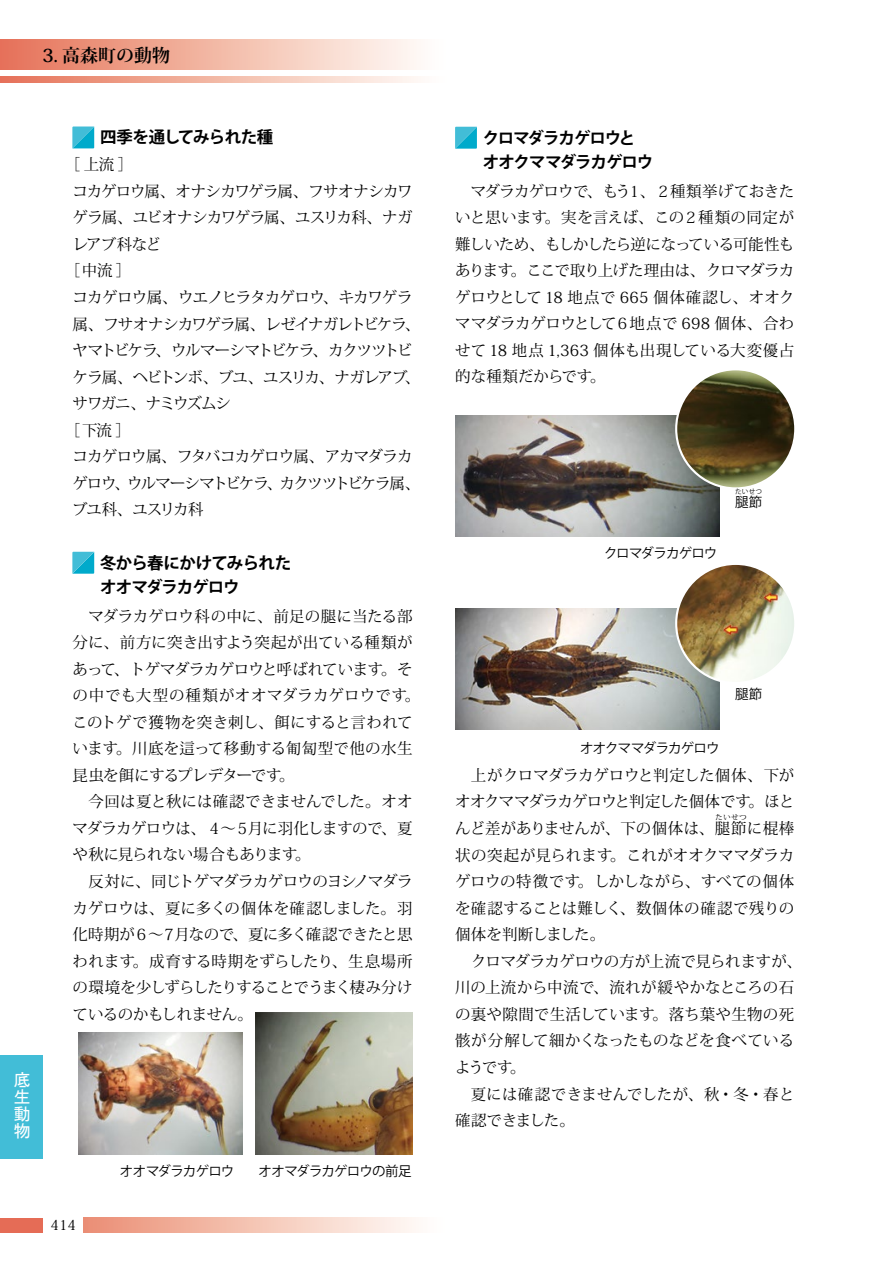
<style>
.page{position:relative;width:893px;height:1263px;background:#fff}
.page>*{position:absolute;margin:0;border:0;box-sizing:border-box;transform-origin:0 0}
.t1{font:700 18px "Koz Min Pr 6 N";color:#000}
.t2{font:17.25px/17.2px "MS Gothic";color:#fff;text-align:justify}
.t3{font:700 16.5px/24.8px "Koz Go Pro";letter-spacing:-.06em;color:#000}
.t4{font:700 16.5px "Koz Go Pro";letter-spacing:-.04em;color:#000}
.t5{font:15.45px/26.5px "Koz Min Pr 6 N";letter-spacing:-.03em;color:#000;text-align:justify}
.t6{font:15.45px/26.5px "Koz Min Pr 6 N";letter-spacing:.005em;color:#000}
.t7{font:15.45px/26.5px "Koz Min Pr 6 N";color:#000}
.t8{font:15.45px "Koz Min Pr 6 N";letter-spacing:-.05em;color:#000}
.t9{font:15.45px "Koz Min Pr 6 N";letter-spacing:-.06em;color:#000}
.t10{font:15.45px "Koz Min Pr 6 N";letter-spacing:-.095em;color:#000}
.t11{font:15.45px "Koz Min Pr 6 N";letter-spacing:-.08em;color:#000}
.t12{font:15.45px "Koz Min Pr 6 N";letter-spacing:-.075em;color:#000}
.t13{font:15.45px "Koz Min Pr 6 N";letter-spacing:-.085em;color:#000}
.t14{font:13.8px "Koz Min Pr 6 N";color:#000}
.t15{font:13.5px "Koz Go Pr 6 N";letter-spacing:-.055em;color:#000}
.t16{font:7.8px "Koz Min Pr 6 N";color:#000}
.t17{font:6.75px "Koz Go Pr 6 N";color:#000}
</style>
<div class="page">
<img style="left:79px;top:1032px;width:163px;height:122px">
<img style="left:455px;top:415px;width:265px;height:121px">
<img style="left:455px;top:608px;width:265px;height:122px">
<img style="left:256px;top:1012px;width:156px;height:142px">
<img style="left:676px;top:369px;width:119px;height:119px;border-radius:59px">
<div style="left:675px;top:368px;width:121px;height:121px;border:2px solid #fff;border-radius:50%"></div>
<img style="left:676px;top:564px;width:119px;height:119px;border-radius:60px">
<div style="left:675px;top:563px;width:121px;height:121px;border:2px solid #fff;border-radius:50%"></div>
<svg style="left:0;top:77px;width:418px;height:6px;background:#f2b5a4"></svg>
<div style="left:0;top:1218px;width:42px;height:14px;background:#e56c56"></div>
<svg style="left:84px;top:1218px;width:332px;height:14px;background:#f4c3b3"></svg>
<div style="left:0;top:40px;width:448px;height:30px;background:linear-gradient(to right,#e67356,#fffffe)"></div>
<div style="left:0;top:1055px;width:43px;height:103px;background:#42bdd7"></div>
<svg style="left:72px;top:126px;width:22px;height:22px"></svg>
<svg style="left:72px;top:552px;width:22px;height:22px"></svg>
<svg style="left:455px;top:127px;width:22px;height:22px"></svg>
<p class="t1" style="left:43px;top:45px;width:129px">3. 高森町の動物</p>
<p class="t2" style="left:13px;top:1071px;width:18px">底生動物</p>
<p class="t4" style="left:100px;top:127px;width:175px">四季を通してみられた種</p>
<p class="t5" style="left:65px;top:152px;width:70px">［上流］</p>
<p class="t9" style="left:73px;top:182px;width:341px">コカゲロウ属、オナシカワゲラ属、フサオナシカワ</p>
<p class="t8" style="left:73px;top:209px;width:341px">ゲラ属、ユビオナシカワゲラ属、ユスリカ科、ナガ</p>
<p class="t5" style="left:73px;top:231px;width:90px">レアブ科など</p>
<p class="t5" style="left:65px;top:258px;width:68px">［中流］</p>
<p class="t8" style="left:73px;top:289px;width:341px">コカゲロウ属、ウエノヒラタカゲロウ、キカワゲラ</p>
<p class="t9" style="left:73px;top:315px;width:349px">属、フサオナシカワゲラ属、レゼイナガレトビケラ、</p>
<p class="t10" style="left:73px;top:342px;width:341px">ヤマトビケラ、ウルマーシマトビケラ、カクツツトビ</p>
<p class="t12" style="left:73px;top:368px;width:349px">ケラ属、ヘビトンボ、ブユ、ユスリカ、ナガレアブ、</p>
<p class="t10" style="left:73px;top:395px;width:160px">サワガニ、ナミウズムシ</p>
<p class="t5" style="left:65px;top:417px;width:68px">［下流］</p>
<p class="t8" style="left:73px;top:448px;width:341px">コカゲロウ属、フタバコカゲロウ属、アカマダラカ</p>
<p class="t11" style="left:73px;top:474px;width:349px">ゲロウ、ウルマーシマトビケラ、カクツツトビケラ属、</p>
<p class="t13" style="left:73px;top:501px;width:132px">ブユ科、ユスリカ科</p>
<p class="t3" style="left:100px;top:551px;width:193px">冬から春にかけてみられたオオマダラカゲロウ</p>
<p class="t6" style="left:73px;top:603px;width:349px;text-indent:16px">マダラカゲロウ科の中に、前足の腿に当たる部分に、前方に突き出すよう突起が出ている種類があって、トゲマダラカゲロウと呼ばれています。その中でも大型の種類がオオマダラカゲロウです。このトゲで獲物を突き刺し、餌にすると言われています。川底を這って移動する匍匐型で他の水生昆虫を餌にするプレデターです。</p>
<p class="t5" style="left:73px;top:789px;width:341px;text-indent:16px">今回は夏と秋には確認できませんでした。オオマダラカゲロウは、４～５月に羽化しますので、夏や秋に見られない場合もあります。</p>
<p class="t5" style="left:73px;top:868px;width:341px;text-indent:16px">反対に、同じトゲマダラカゲロウのヨシノマダラカゲロウは、夏に多くの個体を確認しました。羽化時期が６～７月なので、夏に多く確認できたと思われます。成育する時期をずらしたり、生息場所の環境を少しずらしたりすることでうまく棲み分けているのかもしれません。</p>
<p class="t14" style="left:51px;top:1217px;width:27px">414</p>
<p class="t15" style="left:120px;top:1164px;width:116px">オオマダラカゲロウ</p>
<p class="t15" style="left:258px;top:1164px;width:155px">オオマダラカゲロウの前足</p>
<p class="t3" style="left:483px;top:126px;width:172px">クロマダラカゲロウとオオクママダラカゲロウ</p>
<p class="t5" style="left:455px;top:178px;width:341px;text-indent:16px">マダラカゲロウで、もう１、２種類挙げておきたいと思います。実を言えば、この２種類の同定が難しいため、もしかしたら逆になっている可能性もあります。ここで取り上げた理由は、クロマダラカゲロウとして 18 地点で 665 個体確認し、オオクママダラカゲロウとして６地点で 698 個体、合わせて 18 地点 1,363 個体も出現している大変優占的な種類だからです。</p>
<p class="t15" style="left:604px;top:545px;width:115px">クロマダラカゲロウ</p>
<p class="t17" style="left:735px;top:488px;width:29px">たいせつ</p>
<p class="t15" style="left:735px;top:494px;width:29px">腿節</p>
<p class="t15" style="left:580px;top:740px;width:141px">オオクママダラカゲロウ</p>
<p class="t15" style="left:735px;top:686px;width:29px">腿節</p>
<p class="t5" style="left:455px;top:762px;width:341px;text-indent:16px">上がクロマダラカゲロウと判定した個体、下がオオクママダラカゲロウと判定した個体です。ほとんど差がありませんが、下の個体は、腿節に棍棒</p>
<p class="t16" style="left:715px;top:812px;width:33px">たいせつ</p>
<p class="t5" style="left:455px;top:842px;width:341px">状の突起が見られます。これがオオクママダラカゲロウの特徴です。しかしながら、すべての個体を確認することは難しく、数個体の確認で残りの個体を判断しました。</p>
<p class="t7" style="left:455px;top:948px;width:348px;text-indent:16px">クロマダラカゲロウの方が上流で見られますが、川の上流から中流で、流れが緩やかなところの石の裏や隙間で生活しています。落ち葉や生物の死骸が分解して細かくなったものなどを食べているようです。</p>
<p class="t6" style="left:455px;top:1081px;width:341px;text-indent:16px">夏には確認できませんでしたが、秋・冬・春と確認できました。</p>
</div>
